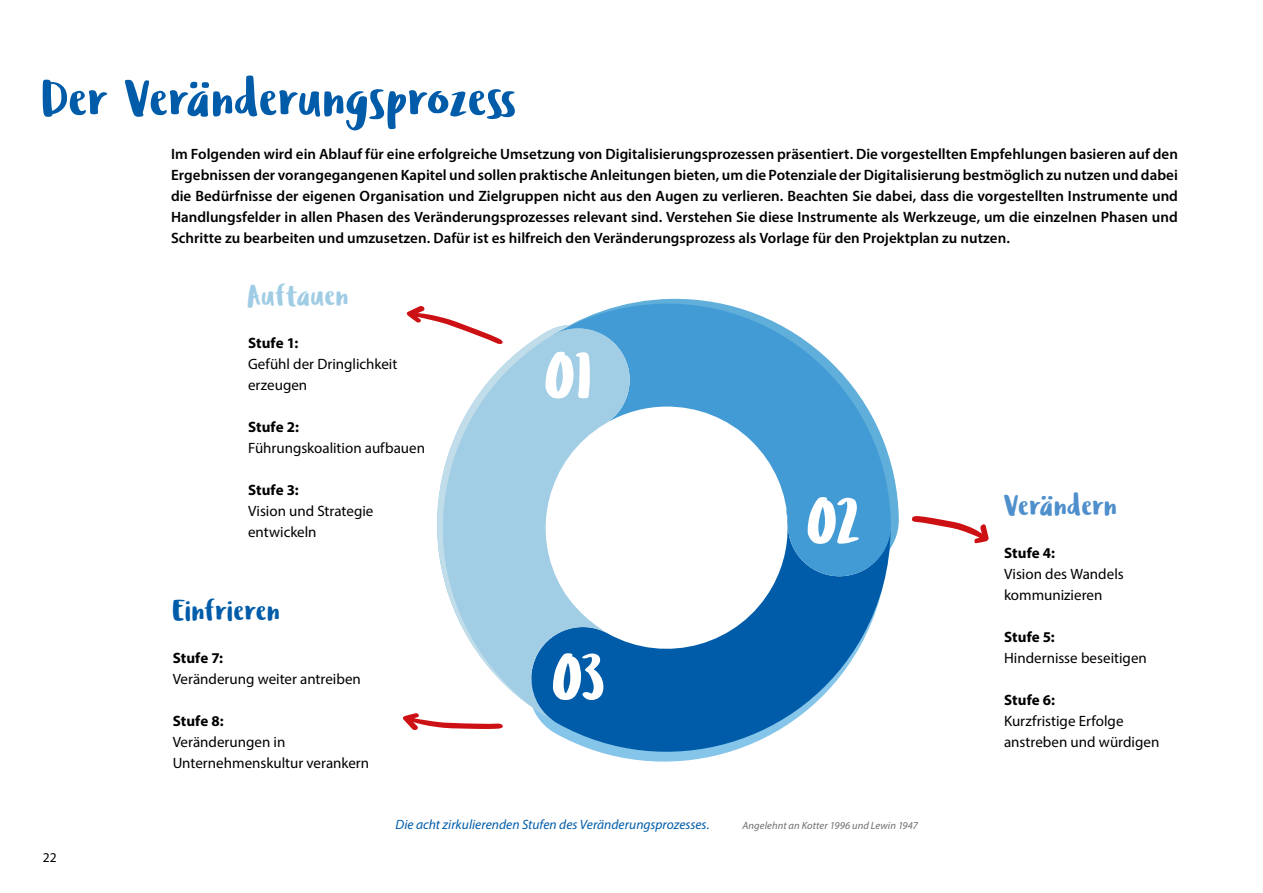
<style>
.page{position:relative;width:1263px;height:893px;background:#fff}
.page>*{position:absolute;margin:0;border:0;box-sizing:border-box;transform-origin:0 0}
.t1{font:65.4px "Ludicrous";color:#fff}
.t2{font:52.5px "Ludicrous";color:#005ca9}
.Zwischenüberschriften_Fließtext_Ludicrou{font:30px "Ludicrous";letter-spacing:-.005em;color:#005ca9}
.Zwischenüberschriften_Fließtext_Ludicrou-2{font:30px "Ludicrous";letter-spacing:.005em;color:#4e8fcc}
.Zwischenüberschriften_Fließtext_Ludicrou-3{font:30px "Ludicrous";letter-spacing:-.005em;color:#a0cde5}
.Fließtext_10_pt_schwarz__semibold{font:600 15px/21px "Myriad Pro";color:#000;text-align:justify}
.Fließtext_10_pt_schwarz{font:15px/21px "Myriad Pro";color:#000}
.Fließtext_10_pt_schwarz-2{font:700 15px "Myriad Pro";letter-spacing:.005em;color:#000}
.Zwischenüberschriften_Fließtext_Ludicrou-4{font:700 15px "Myriad Pro";letter-spacing:.005em;color:#000}
.t3{font:italic 13.5px "Myriad Pro";color:#005ca9}
.t4{font:13.5px "Myriad Pro";color:#000}
.t5{font:italic 10.5px "Myriad Pro";letter-spacing:.01em;color:#6f6f6e}
</style>
<div class="page">
<svg style="left:633px;top:298px;width:266px;height:249px"></svg>
<svg style="left:540px;top:577px;width:346px;height:185px;fill:#005ca9"></svg>
<svg style="left:578px;top:303px;width:313px;height:274px;fill:#439bd5"></svg>
<svg style="left:437px;top:321px;width:200px;height:400px;fill:#a1cde5"></svg>
<svg style="left:678px;top:647px;width:10px;height:2px"></svg>
<svg style="left:704px;top:632px;width:24px;height:11px"></svg>
<svg style="left:403px;top:713px;width:100px;height:17px"></svg>
<svg style="left:406px;top:306px;width:97px;height:38px"></svg>
<svg style="left:912px;top:516px;width:77px;height:28px"></svg>
<h2 class="t2" style="left:43px;top:63px;width:476px">Der Veränderungsprozess</h2>
<p class="Fließtext_10_pt_schwarz__semibold" style="left:171px;top:143px;width:1008px">Im Folgenden wird ein Ablauf für eine erfolgreiche Umsetzung von Digitalisierungsprozessen präsentiert. Die vorgestellten Empfehlungen basieren auf den Ergebnissen der vorangegangenen Kapitel und sollen praktische Anleitungen bieten, um die Potenziale der Digitalisierung bestmöglich zu nutzen und dabei die Bedürfnisse der eigenen Organisation und Zielgruppen nicht aus den Augen zu verlieren. Beachten Sie dabei, dass die vorgestellten Instrumente und Handlungsfelder in allen Phasen des Veränderungsprozesses relevant sind. Verstehen Sie diese Instrumente als Werkzeuge, um die einzelnen Phasen und Schritte zu bearbeiten und umzusetzen. Dafür ist es hilfreich den Veränderungsprozess als Vorlage für den Projektplan zu nutzen.</p>
<p class="t4" style="left:43px;top:849px;width:15px">22</p>
<p class="Zwischenüberschriften_Fließtext_Ludicrou-3" style="left:248px;top:275px;width:102px">Auftauen</p>
<p class="Fließtext_10_pt_schwarz-2" style="left:248px;top:333px;width:52px">Stufe 1:</p>
<p class="Fließtext_10_pt_schwarz" style="left:248px;top:353px;width:151px">Gefühl der Dringlichkeit</p>
<p class="Fließtext_10_pt_schwarz" style="left:248px;top:374px;width:61px">erzeugen</p>
<p class="Fließtext_10_pt_schwarz-2" style="left:248px;top:417px;width:52px">Stufe 2:</p>
<p class="Fließtext_10_pt_schwarz" style="left:248px;top:437px;width:178px">Führungskoalition aufbauen</p>
<p class="Fließtext_10_pt_schwarz-2" style="left:248px;top:480px;width:52px">Stufe 3:</p>
<p class="Fließtext_10_pt_schwarz" style="left:248px;top:500px;width:127px">Vision und Strategie</p>
<p class="Fließtext_10_pt_schwarz" style="left:248px;top:521px;width:70px">entwickeln</p>
<p class="Zwischenüberschriften_Fließtext_Ludicrou" style="left:173px;top:590px;width:109px">Einfrieren</p>
<p class="Fließtext_10_pt_schwarz-2" style="left:173px;top:648px;width:52px">Stufe 7:</p>
<p class="Fließtext_10_pt_schwarz" style="left:173px;top:668px;width:190px">Veränderung weiter antreiben</p>
<p class="Fließtext_10_pt_schwarz-2" style="left:173px;top:711px;width:52px">Stufe 8:</p>
<p class="Fließtext_10_pt_schwarz" style="left:173px;top:731px;width:114px">Veränderungen in</p>
<p class="Fließtext_10_pt_schwarz" style="left:173px;top:752px;width:198px">Unternehmenskultur verankern</p>
<p class="t1" style="left:545px;top:331px;width:49px">01</p>
<p class="t1" style="left:552px;top:632px;width:56px">03</p>
<p class="t1" style="left:807px;top:476px;width:56px">02</p>
<p class="t3" style="left:395px;top:816px;width:316px">Die acht zirkulierenden Stufen des Veränderungsprozesses.</p>
<p class="t5" style="left:742px;top:819px;width:177px">Angelehnt an Kotter 1996 und Lewin 1947</p>
<p class="Zwischenüberschriften_Fließtext_Ludicrou-2" style="left:1004px;top:485px;width:115px">Verändern</p>
<p class="Zwischenüberschriften_Fließtext_Ludicrou-4" style="left:1004px;top:543px;width:52px">Stufe 4:</p>
<p class="Fließtext_10_pt_schwarz" style="left:1004px;top:563px;width:121px">Vision des Wandels kommunizieren</p>
<p class="Fließtext_10_pt_schwarz-2" style="left:1004px;top:627px;width:52px">Stufe 5:</p>
<p class="Fließtext_10_pt_schwarz" style="left:1004px;top:647px;width:144px">Hindernisse beseitigen</p>
<p class="Fließtext_10_pt_schwarz-2" style="left:1004px;top:690px;width:52px">Stufe 6:</p>
<p class="Fließtext_10_pt_schwarz" style="left:1004px;top:710px;width:157px">Kurzfristige Erfolge anstreben und würdigen</p>
</div>
